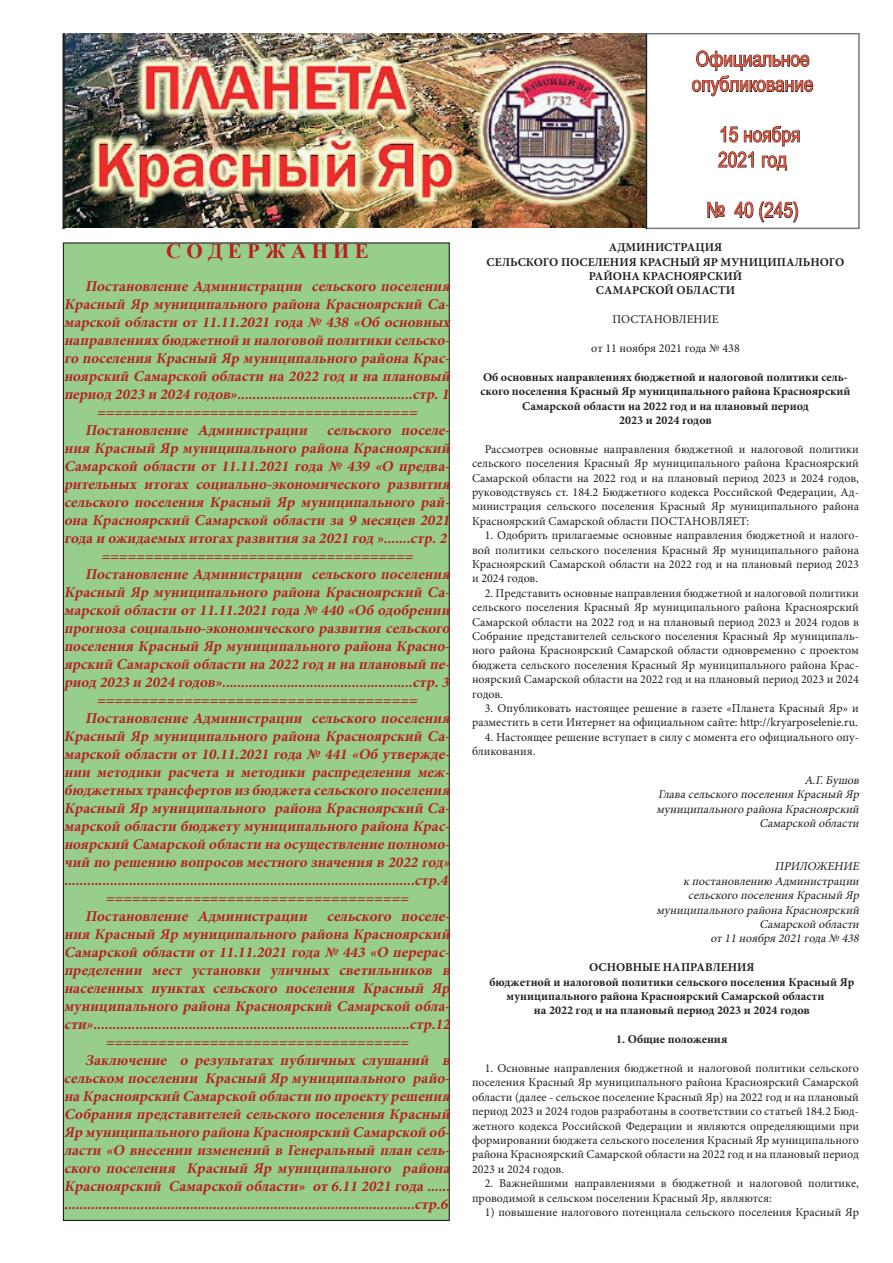
<style>
.page{position:relative;width:893px;height:1263px;background:#fff}
.page>*{position:absolute;margin:0;border:0;box-sizing:border-box;transform-origin:0 0}
.t1{font:21px/25.2px "Arial Narrow";color:#ec543b}
.t2{font:700 21px "Times New Roman";color:#b72125}
.t3{font:italic 700 15px "Minion Pro";color:#b72125}
.t4{font:12px/14.4px "Minion Pro";color:#231f20;text-align:justify}
.t5{font:700 12px/14.4px "Minion Pro";color:#231f20;text-align:center}
.t6{font:italic 12px/14.4px "Minion Pro";color:#231f20;text-align:right}
</style>
<div class="page">
<div style="left:63px;top:243px;width:386px;height:977px;background:#98ce8b"></div>
<img style="left:65px;top:34px;width:581px;height:194px">
<svg style="left:692px;top:50px;width:122px;height:47px"></svg>
<svg style="left:718px;top:126px;width:82px;height:45px"></svg>
<svg style="left:707px;top:202px;width:18px;height:16px"></svg>
<svg style="left:734px;top:201px;width:64px;height:22px"></svg>
<div style="left:646px;top:33px;width:214px;height:196px;border:2px solid #75797b"></div>
<hr style="left:64px;top:34px;width:1px;height:195px;background:#231f20">
<hr style="left:63px;top:34px;width:1px;height:195px;background:#231f20">
<hr style="left:646px;top:34px;width:1px;height:195px;background:#231f20">
<h1 class="t2" style="left:166px;top:236px;width:204px">С О Д Е Р Ж А Н И Е</h1>
<p class="t3" style="left:85px;top:275px;width:370px">Постановление Администрации сельского поселения</p>
<p class="t3" style="left:64px;top:293px;width:391px">Красный Яр муниципального района Красноярский Са-</p>
<p class="t3" style="left:64px;top:311px;width:391px">марской области от 11.11.2021 года № 438 «Об основных</p>
<p class="t3" style="left:64px;top:329px;width:391px">направлениях бюджетной и налоговой политики сельско-</p>
<p class="t3" style="left:64px;top:347px;width:391px">го поселения Красный Яр муниципального района Крас-</p>
<p class="t3" style="left:64px;top:365px;width:391px">ноярский Самарской области на 2022 год и на плановый</p>
<p class="t3" style="left:64px;top:383px;width:390px">период 2023 и 2024 годов»..............................................стр.1</p>
<p class="t3" style="left:97px;top:401px;width:325px">=====================================</p>
<p class="t3" style="left:85px;top:419px;width:370px">Постановление Администрации сельского поселе-</p>
<p class="t3" style="left:64px;top:437px;width:391px">ния Красный Яр муниципального района Красноярский</p>
<p class="t3" style="left:64px;top:455px;width:391px">Самарской области от 11.11.2021 года № 439 «О предва-</p>
<p class="t3" style="left:64px;top:473px;width:391px">рительных итогах социально-экономического развития</p>
<p class="t3" style="left:64px;top:491px;width:391px">сельского поселения Красный Яр муниципального рай-</p>
<p class="t3" style="left:64px;top:509px;width:391px">она Красноярский Самарской области за 9 месяцев 2021</p>
<p class="t3" style="left:64px;top:527px;width:388px">года и ожидаемых итогах развития за 2021 год ».......стр.2</p>
<p class="t3" style="left:101px;top:545px;width:317px">====================================</p>
<p class="t3" style="left:85px;top:563px;width:370px">Постановление Администрации сельского поселения</p>
<p class="t3" style="left:64px;top:581px;width:391px">Красный Яр муниципального района Красноярский Са-</p>
<p class="t3" style="left:64px;top:599px;width:391px">марской области от11.11.2021 года № 440 «Об одобрении</p>
<p class="t3" style="left:64px;top:617px;width:391px">прогноза социально-экономического развития сельского</p>
<p class="t3" style="left:64px;top:635px;width:391px">поселения Красный Яр муниципального района Красно-</p>
<p class="t3" style="left:64px;top:653px;width:391px">ярский Самарской области на 2022 год и на плановый пе-</p>
<p class="t3" style="left:64px;top:671px;width:390px">риод 2023 и 2024 годов»..................................................стр.3</p>
<p class="t3" style="left:97px;top:689px;width:325px">=====================================</p>
<p class="t3" style="left:85px;top:707px;width:370px">Постановление Администрации сельского поселения</p>
<p class="t3" style="left:64px;top:725px;width:391px">Красный Яр муниципального района Красноярский Са-</p>
<p class="t3" style="left:64px;top:743px;width:391px">марской области от 10.11.2021 года № 441 «Об утвержде-</p>
<p class="t3" style="left:64px;top:761px;width:391px">нии методики расчета и методики распределения меж-</p>
<p class="t3" style="left:64px;top:779px;width:391px">бюджетных трансфертов избюджета сельского поселения</p>
<p class="t3" style="left:64px;top:797px;width:391px">Красный Яр муниципального района Красноярский Са-</p>
<p class="t3" style="left:64px;top:815px;width:391px">марской области бюджету муниципального района Крас-</p>
<p class="t3" style="left:64px;top:833px;width:391px">ноярский Самарской области на осуществлениеполномо-</p>
<p class="t3" style="left:64px;top:851px;width:391px">чий по решению вопросов местного значения в 2022 год»</p>
<p class="t3" style="left:64px;top:869px;width:389px">............................................................................................стр.4</p>
<p class="t3" style="left:105px;top:887px;width:308px">===================================</p>
<p class="t3" style="left:85px;top:905px;width:370px">Постановление Администрации сельского поселе-</p>
<p class="t3" style="left:64px;top:923px;width:391px">ния Красный Яр муниципального района Красноярский</p>
<p class="t3" style="left:64px;top:941px;width:391px">Самарской области от 11.11.2021 года № 443 «О перерас-</p>
<p class="t3" style="left:64px;top:959px;width:391px">пределении мест установки уличных светильников в</p>
<p class="t3" style="left:64px;top:977px;width:391px">населенных пунктах сельского поселения Красный Яр</p>
<p class="t3" style="left:64px;top:995px;width:391px">муниципального района Красноярский Самарской обла-</p>
<p class="t3" style="left:64px;top:1013px;width:391px">сти»...................................................................................стр.12</p>
<p class="t3" style="left:105px;top:1031px;width:308px">===================================</p>
<p class="t3" style="left:85px;top:1049px;width:370px">Заключение о результатах публичных слушаний в</p>
<p class="t3" style="left:64px;top:1067px;width:391px">сельском поселении Красный Яр муниципального райо-</p>
<p class="t3" style="left:64px;top:1085px;width:391px">на Красноярский Самарской области по проекту решения</p>
<p class="t3" style="left:64px;top:1103px;width:391px">Собрания представителей сельского поселения Красный</p>
<p class="t3" style="left:64px;top:1121px;width:391px">Яр муниципального района Красноярский Самарской об-</p>
<p class="t3" style="left:64px;top:1139px;width:391px">ласти «О внесении изменений в Генеральный план сель-</p>
<p class="t3" style="left:64px;top:1157px;width:391px">ского поселения Красный Яр муниципального района</p>
<p class="t3" style="left:64px;top:1175px;width:391px">Красноярский Самарской области» от6.11 2021 года ......</p>
<p class="t3" style="left:64px;top:1193px;width:389px">............................................................................................стр.6</p>
<h1 class="t1" style="left:692px;top:45px;width:123px">Официальное опубликование</h1>
<h1 class="t1" style="left:718px;top:121px;width:84px">15 ноября<br>2021 год</h1>
<h1 class="t1" style="left:707px;top:197px;width:94px">№ 40 (245)</h1>
<p class="t5" style="left:487px;top:240px;width:359px">АДМИНИСТРАЦИЯ<br>СЕЛЬСКОГО ПОСЕЛЕНИЯ КРАСНЫЙ ЯР МУНИЦИПАЛЬНОГО<br>РАЙОНА КРАСНОЯРСКИЙ<br>САМАРСКОЙ ОБЛАСТИ</p>
<p class="t4" style="left:612px;top:312px;width:108px">ПОСТАНОВЛЕНИЕ</p>
<p class="t4" style="left:591px;top:341px;width:150px">от 11 ноября 2021 года № 438</p>
<p class="t5" style="left:480px;top:370px;width:372px">Об основных направлениях бюджетной и налоговой политики сель&shy;ского поселения Красный Яр муниципального района Красноярский Самарской области на 2022 год и на плановый период<br>2023 и 2024 годов</p>
<p class="t4" style="left:472px;top:442px;width:388px;text-indent:13px">Рассмотрев основные направления бюджетной и налоговой политики сельского поселения Красный Яр муниципального района Красноярский Самарской области на 2022 год и на плановый период 2023 и 2024 годов, руководствуясь ст. 184.2 Бюджетного кодекса Российской Федерации, Ад&shy;министрация сельского поселения Красный Яр муниципального района Красноярский Самарской области ПОСТАНОВЛЯЕТ:</p>
<p class="t4" style="left:472px;top:528px;width:388px;text-indent:13px">1. Одобрить прилагаемые основные направления бюджетной и налого&shy;вой политики сельского поселения Красный Яр муниципального района Красноярский Самарской области на 2022 год и на плановый период 2023 и 2024 годов.</p>
<p class="t4" style="left:472px;top:586px;width:388px;text-indent:13px">2. Представить основные направления бюджетной и налоговой политики сельского поселения Красный Яр муниципального района Красноярский Самарской области на 2022 год и на плановый период 2023 и 2024 годов в Собрание представителей сельского поселения Красный Яр муниципаль&shy;ного района Красноярский Самарской области одновременно с проектом бюджета сельского поселения Красный Яр муниципального района Крас&shy;ноярский Самарской области на 2022 год и на плановый период 2023 и 2024 годов.</p>
<p class="t4" style="left:472px;top:701px;width:388px;text-align:right">3. Опубликовать настоящее решение в газете «Планета Красный Яр» и разместить в сети Интернет на официальном сайте: http://kryarposelenie.ru.</p>
<p class="t4" style="left:472px;top:730px;width:388px;text-indent:13px">4. Настоящее решение вступает в силу с момента его официального опу&shy;бликования.</p>
<p class="t6" style="left:656px;top:773px;width:207px">А.Г.Бушов<br>Главасельского поселения Красный Яр муниципального районаКрасноярский<br>Самарской области</p>
<p class="t6" style="left:656px;top:859px;width:207px">ПРИЛОЖЕНИЕ<br>к постановлению Администрации сельского поселения Красный Яр муниципального районаКрасноярский<br>Самарской области<br>от11 ноября 2021 года№ 438</p>
<p class="t5" style="left:589px;top:960px;width:167px">ОСНОВНЫЕ НАПРАВЛЕНИЯ</p>
<p class="t5" style="left:489px;top:974px;width:366px">бюджетной и налоговой политики сельского поселения Красный Яр</p>
<p class="t5" style="left:507px;top:989px;width:319px">муниципального района Красноярский Самарской области</p>
<p class="t5" style="left:534px;top:1003px;width:277px">на 2022 год и на плановый период 2023 и 2024 годов</p>
<p class="t5" style="left:616px;top:1032px;width:113px">1. Общие положения</p>
<p class="t4" style="left:472px;top:1061px;width:388px;text-indent:13px">1. Основные направления бюджетной и налоговой политики сельского поселения Красный Яр муниципального района Красноярский Самарской области (далее - сельское поселение Красный Яр) на 2022 год и на плановый период 2023 и 2024 годов разработаны в соответствии со статьей 184.2 Бюд&shy;жетного кодекса Российской Федерации и являются определяющими при формировании бюджета сельского поселения Красный Яр муниципального района Красноярский Самарской области на 2022 год и на плановый период 2023 и 2024 годов.</p>
<p class="t4" style="left:472px;top:1176px;width:388px;text-indent:13px">2. Важнейшими направлениями в бюджетной и налоговой политике, проводимой в сельском поселении Красный Яр, являются:</p>
<p class="t4" style="left:485px;top:1205px;width:376px">1) повышение налогового потенциала сельского поселения Красный Яр</p>
</div>
